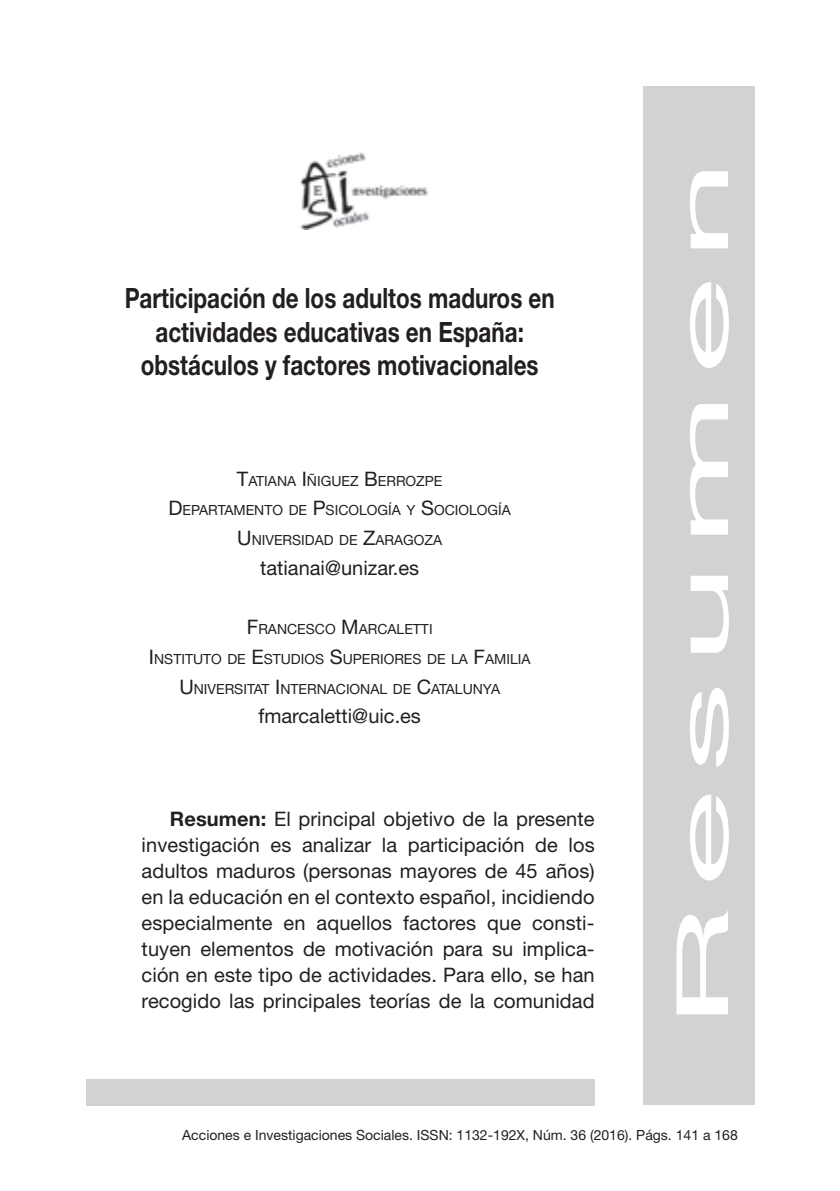
<style>
.page{position:relative;width:840px;height:1191px;background:#fff}
.page>*{position:absolute;margin:0;border:0;box-sizing:border-box;transform-origin:0 0}
.t1{font:72px "Helvetica Neue";letter-spacing:.1em;color:#fff;scale:2.5 1}
.t2{font:700 28px/33.6px "Helvetica Neue";color:#231f20;text-align:center;scale:.8 1}
.t3{font:20px/26px "Helvetica Neue";letter-spacing:.005em;color:#231f20;text-align:justify}
.t4{font:14px/29.6px "Helvetica Neue";color:#231f20;text-align:center}
.t5{font:14px "Helvetica Neue";color:#231f20}
.s1{font-size:20px}
.s2{font-weight:700}
</style>
<div class="page">
<div style="left:642px;top:86px;width:111px;height:1018px;background:#d1d2d4"></div>
<div style="left:86px;top:1079px;width:508px;height:27px;background:#d1d2d4"></div>
<img style="left:300px;top:152px;width:128px;height:77px">
<h2 class="t2" style="left:125px;top:280px;width:539px">Participación de los adultos maduros en actividades educativas en España: obstáculos y factores motivacionales</h2>
<p class="t4" style="left:168px;top:466px;width:344px"><span class="s1">T</span>ATIANA <span class="s1">I</span> ÑIGUEZ <span class="s1">B</span> ERROZPE<br><span class="s1">D</span> EPARTAM ENTO DE <span class="s1">P</span>SICOLOGÍA Y <span class="s1">S</span>OCIOLOGÍA<br><span class="s1">U</span> NIVERSIDAD DE <span class="s1">Z</span>ARAGOZA</p>
<p class="t3" style="left:260px;top:554px;width:160px">tatianai@unizar.es</p>
<p class="t4" style="left:149px;top:614px;width:383px"><span class="s1">F</span>RANCESCO <span class="s1">M</span>ARCALETTI<br><span class="s1">I</span> NSTITUTO DE <span class="s1">E</span>STUDIOS <span class="s1">S</span>UPERIORES DE LA <span class="s1">F</span>AM ILIA<br><span class="s1">U</span> NIVERSITAT <span class="s1">I</span> NTERNACIONAL DE <span class="s1">C</span>ATALUNYA</p>
<p class="t3" style="left:258px;top:703px;width:164px">fmarcaletti@uic.es</p>
<p class="t3" style="left:141px;top:805px;width:454px;text-indent:28px"><span class="s2">Resumen:</span> El principal objetivo de la presente investigación es analizar la participación de los adultos maduros (personas mayores de 45 años) en la educación en el contexto español, incidiendo especialmente en aquellos factores que consti&shy;tuyen elementos de motivación para su implica&shy;ción en este tipo de actividades. Para ello, se han recogido las principales teorías de la comunidad</p>
<h1 class="t1" style="left:659px;top:1028px;width:349px;rotate:-90deg">Resumen</h1>
<p class="t5" style="left:182px;top:1126px;width:243px">Acciones e Investigaciones Sociales. issn</p>
<p class="t5" style="left:448px;top:1126px;width:290px">: 1132-192X, Núm. 36 (2016). Págs. 141 a 168</p>
</div>
